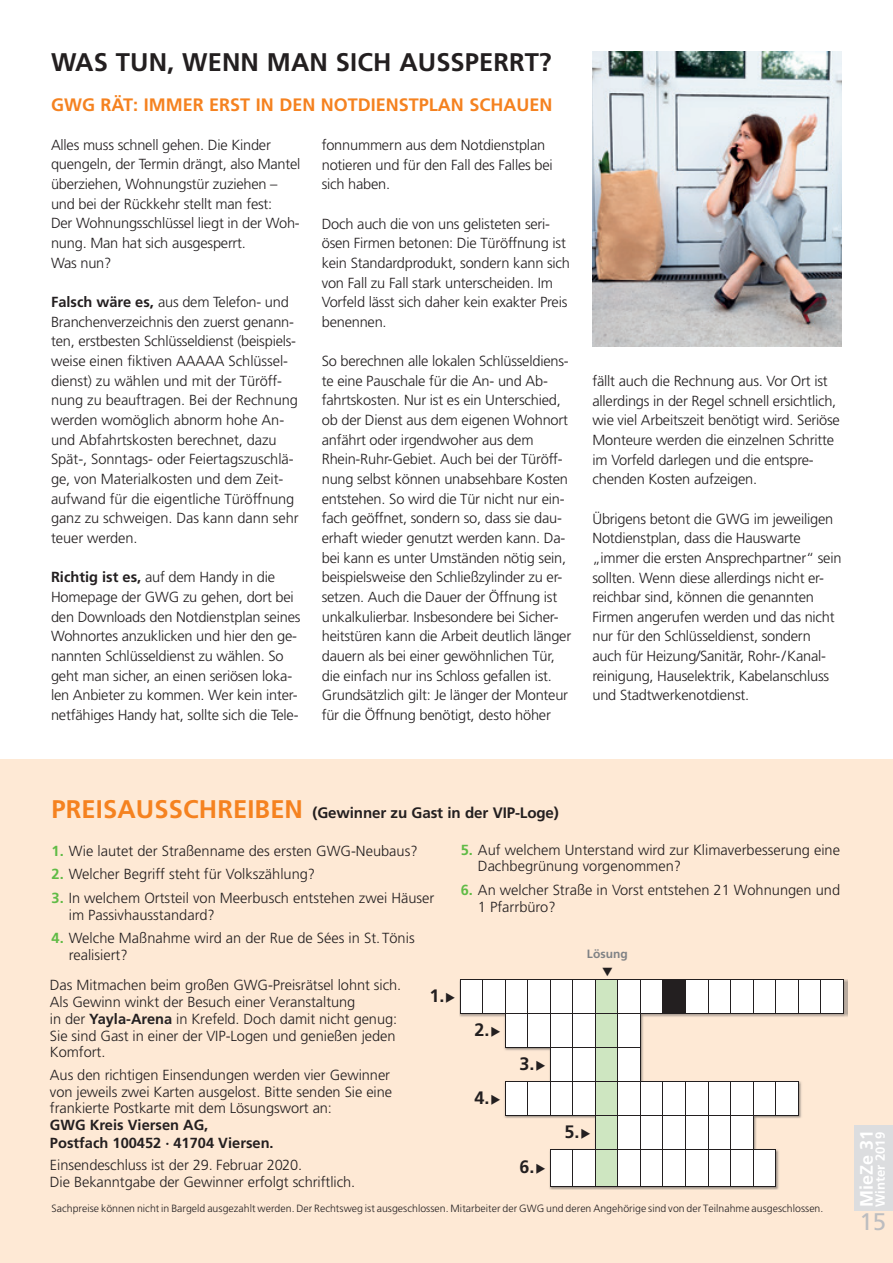
<style>
.page{position:relative;width:893px;height:1263px;background:#fff}
.page>*{position:absolute;margin:0;border:0;box-sizing:border-box;transform-origin:0 0}
.t1{font:700 25.5px "Frutiger";letter-spacing:.005em;color:#231f20}
.t2{font:24px "Frutiger";color:#bcbdc0}
.t3{font:700 18px "Frutiger";color:#f58220}
.t4{font:700 18px "Frutiger";color:#231f20}
.t5{font:700 18px "Frutiger";color:#fff}
.t6{font:700 15.15px "Frutiger";letter-spacing:-.01em;color:#231f20}
.t7{font:300 14.7px/19.6px "Frutiger";letter-spacing:-.015em;color:#231f20}
.t8{font:700 14.7px/17.2px "Frutiger";color:#231f20}
.t9{font:700 13.2px "Frutiger";letter-spacing:-.005em;color:#fff}
.t10{font:700 12px "Frutiger";letter-spacing:.005em;color:#808285}
.t11{font:300 10.5px "Frutiger";letter-spacing:.005em;color:#231f20}
.s1{font-weight:700}
.s2{font-size:25.5px;color:#f58220}
.s3{font-weight:700;color:#60bb46}
</style>
<div class="page">
<div style="left:0;top:759px;width:893px;height:504px;background:#fee9d5"></div>
<div style="left:855px;top:1126px;width:38px;height:85px;background:#dcdddf"></div>
<img style="left:549px;top:979px;width:298px;height:211px">
<img style="left:592px;top:52px;width:250px;height:295px">
<svg style="left:460px;top:979px;width:384px;height:208px"></svg>
<h1 class="t1" style="left:51px;top:47px;width:502px">WAS TUN, WENN MAN SICH AUSSPERRT?</h1>
<p class="t3" style="left:51px;top:94px;width:503px">GWG RÄT: IMMER ERST IN DEN NOTDIENSTPLAN SCHAUEN</p>
<p class="t7" style="left:51px;top:135px;width:251px">Alles muss schnell gehen. Die Kinder quengeln, der Termin drängt, also Mantel überziehen, Wohnungstür zuziehen – und bei der Rückkehr stellt man fest:<br>Der Wohnungsschlüssel liegt in der Woh&shy;nung. Man hat sich ausgesperrt.<br>Was nun?</p>
<p class="t7" style="left:51px;top:292px;width:249px"><span class="s1">Falsch wäre es,</span> aus dem Telefon- und Branchenverzeichnis den zuerst genann&shy;ten, erstbesten Schlüsseldienst (beispiels&shy;weise einen fiktiven AAAAA Schlüssel&shy;dienst) zu wählen und mit der Türöff - nung zu beauftragen. Bei der Rechnung werden womöglich abnorm hohe An&shy;und Abfahrtskosten berechnet, dazu Spät-, Sonntags- oder Feiertagszuschlä&shy;ge, von Materialkosten und dem Zeit&shy;aufwand für die eigentliche Türöffnung ganz zu schweigen. Das kann dann sehr teuer werden.</p>
<p class="t7" style="left:51px;top:567px;width:251px"><span class="s1">Richtig ist es,</span> auf dem Handy in die Homepage der GWG zu gehen, dort bei den Downloads den Notdienstplan seines Wohnortes anzuklicken und hier den ge&shy;nannten Schlüsseldienst zu wählen. So geht man sicher, an einen seriösen loka&shy;len Anbieter zu kommen. Wer kein inter&shy;netfähiges Handy hat, sollte sich die Tele-</p>
<p class="t7" style="left:322px;top:135px;width:232px">fonnummern aus dem Notdienstplan notieren und für den Fall des Falles bei sich haben.</p>
<p class="t7" style="left:322px;top:214px;width:250px">Doch auch die von uns gelisteten seri&shy;ösen Firmen betonen: Die Türöffnung ist kein Standardprodukt, sondern kann sich von Fall zu Fall stark unterscheiden. Im Vorfeld lässt sich daher kein exakter Preis benennen.</p>
<p class="t7" style="left:322px;top:351px;width:251px">So berechnen alle lokalen Schlüsseldiens&shy;te eine Pauschale für die An- und Ab&shy;fahrtskosten. Nur ist es ein Unterschied, ob der Dienst aus dem eigenen Wohnort anfährt oder irgendwoher aus dem Rhein-Ruhr-Gebiet. Auch bei der Türöff&shy;nung selbst können unabsehbare Kosten entstehen. So wird die Tür nicht nur ein&shy;fach geöffnet, sondern so, dass sie dau&shy;erhaft wieder genutzt werden kann. Da&shy;bei kann es unter Umständen nötig sein, beispielsweise den Schließzylinder zu er&shy;setzen. Auch die Dauer der Öffnung ist unkalkulierbar. Insbesondere bei Sicher&shy;heitstüren kann die Arbeit deutlich länger dauern als bei einer gewöhnlichen Tür, die einfach nur ins Schloss gefallen ist.<br>Grundsätzlich gilt: Je länger der Monteur für die Öffnung benötigt, desto höher</p>
<p class="t7" style="left:592px;top:371px;width:249px">fällt auch die Rechnung aus. Vor Ort ist allerdings in der Regel schnell ersichtlich, wie viel Arbeitszeit benötigt wird. Seriöse Monteure werden die einzelnen Schritte im Vorfeld darlegen und die entspre&shy;chenden Kosten aufzeigen.</p>
<p class="t7" style="left:592px;top:509px;width:250px">Übrigens betont die GWG im jeweiligen Notdienstplan, dass die Hauswarte „immer die ersten Ansprechpartner“ sein sollten. Wenn diese allerdings nicht er&shy;reichbar sind, können die genannten Firmen angerufen werden und das nicht nur für den Schlüsseldienst, sondern auch für Heizung/Sanitär, Rohr- / Kanal&shy;reinigung, Hauselektrik, Kabelanschluss und Stadtwerkenotdienst.</p>
<p class="t6" style="left:52px;top:804px;width:509px"><span class="s2">PREISAUSSCHREIBEN</span> (Gewinner zu Gast in der VIP-Loge)</p>
<p class="t7" style="left:52px;top:841px;width:368px"><span class="s3">1.</span> Wie lautet der Straßenname des ersten GWG-Neubaus?</p>
<p class="t7" style="left:52px;top:864px;width:265px"><span class="s3">2.</span> Welcher Begriff steht für Volkszählung?</p>
<p class="t7" style="left:69px;top:890px;width:367px;line-height:16.5px;text-indent:-17px"><span class="s3">3.</span> In welchem Ortsteil von Meerbusch entstehen zwei Häuser im Passivhausstandard?</p>
<p class="t7" style="left:69px;top:930px;width:347px;line-height:16.5px;text-indent:-17px"><span class="s3">4.</span> Welche Maßnahme wird an der Rue de Sées in St. Tönis realisiert?</p>
<p class="t7" style="left:478px;top:841px;width:364px;line-height:16.5px;text-indent:-17px"><span class="s3">5.</span> Auf welchem Unterstand wird zur Klimaverbesserung eine<br>Dachbegrünung vorgenommen?</p>
<p class="t7" style="left:478px;top:882px;width:364px;line-height:16.5px;text-indent:-17px"><span class="s3">6.</span> An welcher Straße in Vorst entstehen 21 Wohnungen und<br>1 Pfarrbüro?</p>
<p class="t10" style="left:587px;top:947px;width:42px">Lösung</p>
<p class="t7" style="left:50px;top:977px;width:353px;line-height:16.6px">Das Mitmachen beim großen GWG-Preisrätsel lohnt sich.<br>Als Gewinn winkt der Besuch einer Veran stal tung<br>in der <span class="s1">Yayla-Arena</span> in Krefeld. Doch damit nicht genug:<br>Sie sind Gast in einer der VIP-Logen und genießen jeden Komfort.</p>
<p class="t7" style="left:50px;top:1067px;width:344px;line-height:16.5px">Aus den richtigen Einsendungen werden vier Gewinner von jeweils zwei Karten ausgelost. Bitte senden Sie eine frankierte Postkarte mit dem Lösungswort an:</p>
<p class="t8" style="left:50px;top:1116px;width:225px">GWG Kreis Viersen AG,<br>Postfach 100452 · 41704 Viersen.</p>
<p class="t7" style="left:50px;top:1157px;width:307px;line-height:16.5px">Einsendeschluss ist der 29. Februar 2020.<br>Die Bekanntgabe der Gewinner erfolgt schriftlich.</p>
<p class="t4" style="left:429px;top:985px;width:28px">1.◆</p>
<p class="t4" style="left:474px;top:1019px;width:28px">2.◆</p>
<p class="t4" style="left:474px;top:1087px;width:28px">4.◆</p>
<p class="t4" style="left:519px;top:1053px;width:28px">3.◆</p>
<p class="t4" style="left:519px;top:1156px;width:28px">6.◆</p>
<p class="t4" style="left:565px;top:1121px;width:28px">5.◆</p>
<p class="t11" style="left:51px;top:1202px;width:773px">Sachpreise können nicht in Bargeld ausgezahlt werden. Der Rechtsweg ist ausgeschlossen. Mitarbeiter der GWG und deren Angehörige sind von der Teilnahme ausgeschlossen.</p>
<p class="t5" style="left:856px;top:1206px;width:79px;rotate:-90deg">MieZe 31</p>
<p class="t9" style="left:873px;top:1206px;width:76px;rotate:-90deg">Winter 2019</p>
<h2 class="t2" style="left:860px;top:1207px;width:28px">15</h2>
</div>
